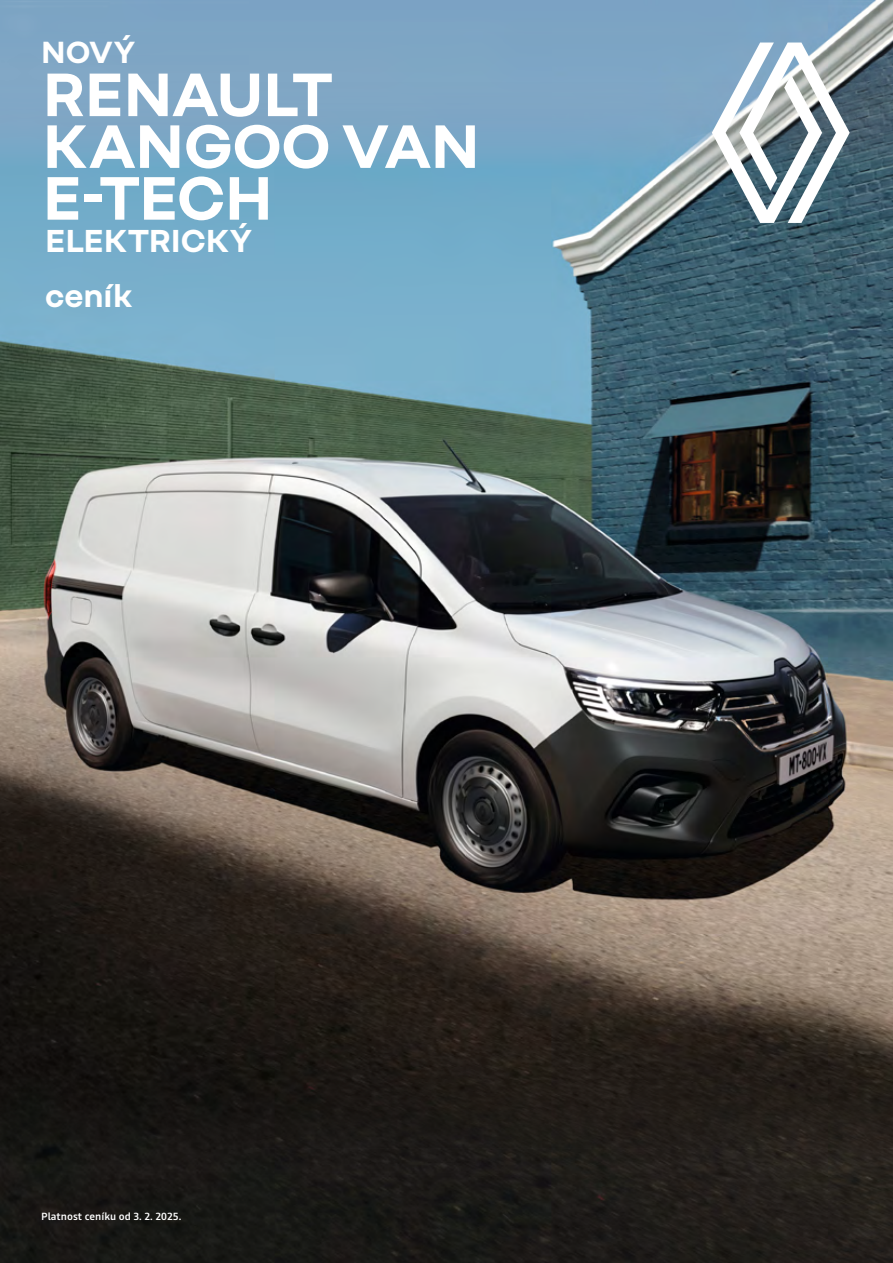
<style>
.page{position:relative;width:893px;height:1263px;background:#fff}
.page>*{position:absolute;margin:0;border:0;box-sizing:border-box;transform-origin:0 0}
.t1{font:700 66.45px/51.8px "Nouvel R";letter-spacing:-.01em;color:#fff}
.t2{font:700 34.5px "Nouvel R";color:#fff}
.t3{font:700 33.3px "Nouvel R";letter-spacing:.01em;color:#fff}
.t4{font:500 10.5px "Read";color:#fff}
</style>
<div class="page">
<img style="left:0;top:148px;width:893px;height:892px">
<img style="left:0;top:1040px;width:893px;height:223px">
<div style="left:0;top:0;width:893px;height:148px;background:#7da6c4"></div>
<svg style="left:712px;top:43px;width:138px;height:180px"></svg>
<h3 class="t3" style="left:41px;top:30px;width:96px">NOVÝ</h3>
<h1 class="t1" style="left:43px;top:64px;width:388px">RENAULT<br>KANGOO VAN<br>E-TECH</h1>
<h2 class="t2" style="left:45px;top:218px;width:208px">ELEKTRICKÝ</h2>
<h3 class="t3" style="left:45px;top:274px;width:89px">CENÍK</h3>
<p class="t4" style="left:41px;top:1209px;width:141px">Platnost ceníku od 3. 2. 2025.</p>
</div>
